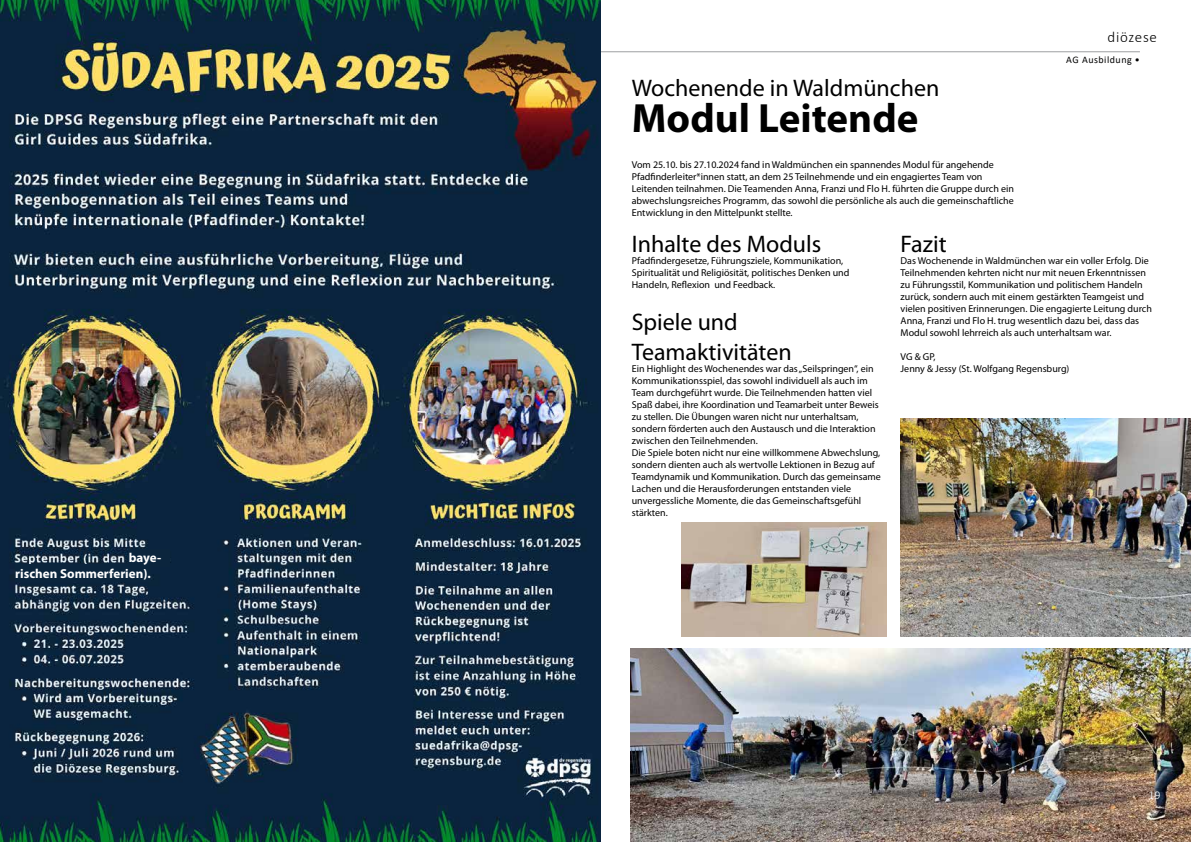
<style>
.page{position:relative;width:1191px;height:842px;background:#fff}
.page>*{position:absolute;margin:0;border:0;box-sizing:border-box;transform-origin:0 0}
.t1{font:700 41px "Myriad Pro";color:#000}
.t2{font:24px/30px "Myriad Pro";color:#000}
.t3{font:300 15px "Calibri";letter-spacing:.05em;color:#000}
.t4{font:700 13px/15.6px "Myriad Pro";color:#fff}
.t5{font:300 12px "Calibri";color:#fff}
.t6{font:10px/12px "Myriad Pro";color:#000}
.t7{font:10px "Calibri";letter-spacing:.05em;color:#000}
</style>
<div class="page">
<hr style="left:595px;top:51px;width:545px;height:1px;background:#9d9fa2">
<img style="left:900px;top:418px;width:291px;height:218px">
<img style="left:630px;top:648px;width:561px;height:194px">
<img style="left:681px;top:522px;width:205px;height:114px">
<img style="left:0;top:0;width:600px;height:842px">
<div style="left:16px;top:564px;width:135px;height:17px;background:#0b253d"></div>
<div style="left:128px;top:549px;width:41px;height:17px;background:#0b253d"></div>
<h3 class="t4" style="left:15px;top:549px;width:147px;text-indent:113px">baye&shy;rischen Sommerferien).</h3>
<h2 class="t2" style="left:632px;top:73px;width:309px">Wochenende in Waldmünchen</h2>
<h1 class="t1" style="left:632px;top:91px;width:288px">Modul Leitende</h1>
<p class="t6" style="left:632px;top:158px;width:384px">Vom 25.10. bis 27.10.2024 fand in Waldmünchen ein spannendes Modul für angehende Pfadfinderleiter*innen statt, an dem 25 Teilnehmende und ein engagiertes Team von Leitenden teilnahmen. Die Teamenden Anna, Franzi und Flo H. führten die Gruppe durch ein abwechslungsreiches Programm, das sowohl die persönliche als auch die gemeinschaftliche Entwicklung in den Mittelpunkt stellte.</p>
<h3 class="t3" style="left:1107px;top:28px;width:51px">diözese</h3>
<p class="t7" style="left:1066px;top:52px;width:75px">AG Ausbildung •</p>
<h2 class="t2" style="left:632px;top:229px;width:191px">Inhalte des Moduls</h2>
<p class="t6" style="left:632px;top:254px;width:219px">Pfadfindergesetze, Führungsziele, Kommunikation,<br>Spiritualität und Religiösität, politisches Denken und<br>Handeln, Reflexion und Feedback.</p>
<h2 class="t2" style="left:632px;top:307px;width:161px">Spiele und<br>Teamaktivitäten</h2>
<p class="t6" style="left:632px;top:362px;width:251px">Ein Highlight des Wochenendes war das „Seilspringen“, ein Kommunikationsspiel, das sowohl individuell als auch im Team durchgeführt wurde. Die Teilnehmenden hatten viel Spaß dabei, ihre Koordination und Teamarbeit unter Beweis zu stellen. Die Übungen waren nicht nur unterhaltsam, sondern förderten auch den Austausch und die Interaktion zwischen den Teilnehmenden.<br>Die Spiele boten nicht nur eine willkommene Abwechslung, sondern dienten auch als wertvolle Lektionen in Bezug auf Teamdynamik und Kommunikation. Durch das gemeinsame Lachen und die Herausforderungen entstanden viele unvergessliche Momente, die das Gemeinschaftsgefühl stärkten.</p>
<h2 class="t2" style="left:900px;top:229px;width:48px">Fazit</h2>
<p class="t6" style="left:900px;top:254px;width:253px">Das Wochenende in Waldmünchen war ein voller Erfolg. Die Teilnehmenden kehrten nicht nur mit neuen Erkenntnissen zu Führungsstil, Kommunikation und politischem Handeln zurück, sondern auch mit einem gestärkten Teamgeist und vielen positiven Erinnerungen. Die engagierte Leitung durch Anna, Franzi und Flo H. trug wesentlich dazu bei, dass das Modul sowohl lehrreich als auch unterhaltsam war.</p>
<p class="t6" style="left:900px;top:350px;width:170px">VG &amp; GP,<br>Jenny &amp; Jessy (St. Wolfgang Regensburg)</p>
<p class="t5" style="left:1148px;top:787px;width:14px">19</p>
</div>
